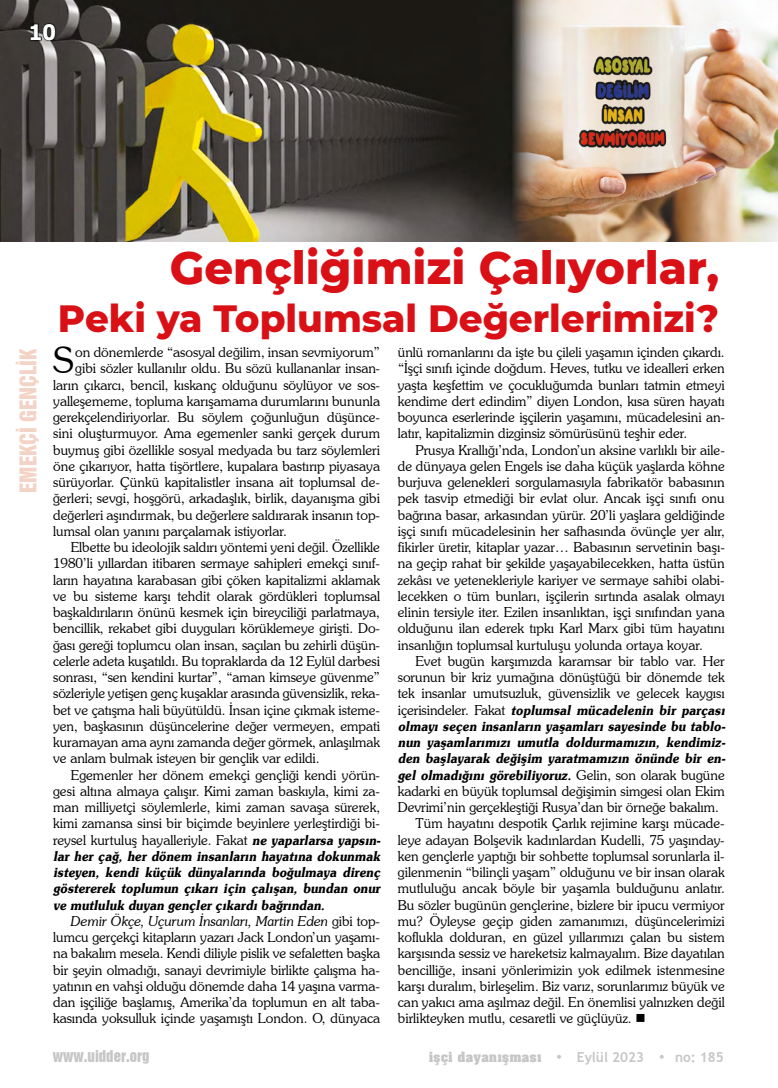
<style>
.page{position:relative;width:778px;height:1088px;background:#fff}
.page>*{position:absolute;margin:0;border:0;box-sizing:border-box;transform-origin:0 0}
.t1{font:800 46.25px "Montserrat";color:#d91016}
.t2{font:800 38.75px "Montserrat";color:#d91016;scale:.96 1}
.t3{font:300 36.25px "Souvenir IT Cby BT";color:#000}
.t4{font:21.25px "Swiss 921 BT Regular A";color:#f1ccbc}
.t5{font:700 21.25px "Tahoma";color:#ededed}
.t6{font:15px "Swiss 921 BT Regular A";color:#c6c6c6}
.t7{font:300 13.75px/16.2px "Souvenir IT Cby BT";color:#000;text-align:justify}
.t8{font:italic 600 13.75px "Souvenir IT Cby BT";color:#000;scale:.9 1}
.t9{font:italic 300 13.75px "Souvenir IT Cby BT";letter-spacing:-.005em;color:#000}
.t10{font:700 13.75px "Aachen BT";color:#c6c6c6}
.s1{font-weight:600;font-style:italic}
.s2{font-style:normal}
.s3{font-weight:300;font-style:normal}
.s4{font-family:"Trebuchet MS"}
</style>
<div class="page">
<img style="left:0;top:0;width:778px;height:242px">
<div style="left:29px;top:23px;width:28px;height:19px;background:#000;opacity:.75"></div>
<h3 class="t5" style="left:28px;top:18px;width:29px">10</h3>
<h1 class="t1" style="left:170px;top:234px;width:551px">Gençliğimizi Çalıyorlar,</h1>
<h2 class="t2" style="left:58px;top:290px;width:690px">Peki ya Toplumsal Değerlerimizi?</h2>
<h3 class="t4" style="left:14px;top:493px;width:145px;rotate:-90deg">EMEKÇİ GENÇLİK</h3>
<h3 class="t3" style="left:53px;top:338px;width:23px">S</h3>
<p class="t7" style="left:75px;top:344px;width:306px">on dönemlerde “asosyal değilim, insan sevmiyorum”</p>
<p class="t7" style="left:75px;top:360px;width:306px">gibi sözler kullanılır oldu. Bu sözü kullananlar insan-</p>
<p class="t7" style="left:53px;top:376px;width:328px">ların çıkarcı, bencil, kıskanç olduğunu söylüyor ve sos-</p>
<p class="t7" style="left:53px;top:393px;width:328px">yalleşememe, topluma karışamama durumlarını bununla</p>
<p class="t7" style="left:53px;top:409px;width:328px">gerekçelendiriyorlar. Bu söylem çoğunluğun düşünce-</p>
<p class="t7" style="left:53px;top:425px;width:328px">sini oluşturmuyor. Ama egemenler sanki gerçek durum</p>
<p class="t7" style="left:53px;top:441px;width:328px">buymuş gibi özellikle sosyal medyada bu tarz söylemleri</p>
<p class="t7" style="left:53px;top:458px;width:328px">öne çıkarıyor, hatta tişörtlere, kupalara bastırıp piyasaya</p>
<p class="t7" style="left:53px;top:474px;width:328px">sürüyorlar. Çünkü kapitalistler insana ait toplumsal de-</p>
<p class="t7" style="left:53px;top:490px;width:328px">ğerleri; sevgi, hoşgörü, arkadaşlık, birlik, dayanışma gibi</p>
<p class="t7" style="left:53px;top:506px;width:328px">değerleri aşındırmak, bu değerlere saldırarak insanın top-</p>
<p class="t7" style="left:53px;top:523px;width:235px">lumsal olan yanını parçalamak istiyorlar.</p>
<p class="t7" style="left:71px;top:539px;width:311px">Elbette bu ideolojik saldırı yöntemi yeni değil. Özellikle</p>
<p class="t7" style="left:53px;top:555px;width:328px">1980’li yıllardan itibaren sermaye sahipleri emekçi sınıf-</p>
<p class="t7" style="left:53px;top:571px;width:328px">ların hayatına karabasan gibi çöken kapitalizmi aklamak</p>
<p class="t7" style="left:53px;top:588px;width:328px">ve bu sisteme karşı tehdit olarak gördükleri toplumsal</p>
<p class="t7" style="left:53px;top:604px;width:328px">başkaldırıların önünü kesmek için bireyciliği parlatmaya,</p>
<p class="t7" style="left:53px;top:620px;width:328px">bencillik, rekabet gibi duyguları körüklemeye girişti. Do-</p>
<p class="t7" style="left:53px;top:636px;width:328px">ğası gereği toplumcu olan insan, saçılan bu zehirli düşün-</p>
<p class="t7" style="left:53px;top:653px;width:328px">celerle adeta kuşatıldı. Bu topraklarda da 12 Eylül darbesi</p>
<p class="t7" style="left:53px;top:669px;width:328px">sonrası, “sen kendini kurtar”, “aman kimseye güvenme”</p>
<p class="t7" style="left:53px;top:685px;width:328px">sözleriyle yetişen genç kuşaklar arasında güvensizlik, reka-</p>
<p class="t7" style="left:53px;top:701px;width:328px">bet ve çatışma hali büyütüldü. İnsan içine çıkmak isteme-</p>
<p class="t7" style="left:53px;top:718px;width:328px">yen, başkasının düşüncelerine değer vermeyen, empati</p>
<p class="t7" style="left:53px;top:734px;width:328px">kuramayan ama aynı zamanda değer görmek, anlaşılmak</p>
<p class="t7" style="left:53px;top:750px;width:268px">ve anlam bulmak isteyen bir gençlik var edildi.</p>
<p class="t7" style="left:71px;top:766px;width:311px">Egemenler her dönem emekçi gençliği kendi yörün-</p>
<p class="t7" style="left:53px;top:783px;width:328px">gesi altına almaya çalışır. Kimi zaman baskıyla, kimi za-</p>
<p class="t7" style="left:53px;top:799px;width:328px">man milliyetçi söylemlerle, kimi zaman savaşa sürerek,</p>
<p class="t7" style="left:53px;top:815px;width:328px">kimi zamansa sinsi bir biçimde beyinlere yerleştirdiği bi-</p>
<p class="t7" style="left:53px;top:831px;width:332px">reysel kurtuluş hayalleriyle. Fakat <span class="s1">ne yaparlarsa yapsın-</span></p>
<p class="t8" style="left:53px;top:847px;width:368px">lar her çağ, her dönem insanların hayatına dokunmak</p>
<p class="t8" style="left:53px;top:863px;width:368px">isteyen, kendi küçük dünyalarında boğulmaya direnç</p>
<p class="t8" style="left:53px;top:880px;width:368px">göstererek toplumun çıkarı için çalışan, bundan onur</p>
<p class="t8" style="left:53px;top:896px;width:307px">ve mutluluk duyan gençler çıkardı bağrından.</p>
<p class="t9" style="left:71px;top:912px;width:311px">Demir Ökçe, Uçurum İnsanları, Martin Eden <span class="s2">gibi top-</span></p>
<p class="t7" style="left:53px;top:929px;width:328px">lumcu gerçekçi kitapların yazarı Jack London’un yaşamı-</p>
<p class="t7" style="left:53px;top:945px;width:328px">na bakalım mesela. Kendi diliyle pislik ve sefaletten başka</p>
<p class="t7" style="left:53px;top:961px;width:328px">bir şeyin olmadığı, sanayi devrimiyle birlikte çalışma ha-</p>
<p class="t7" style="left:53px;top:978px;width:328px">yatının en vahşi olduğu dönemde daha 14 yaşına varma-</p>
<p class="t7" style="left:53px;top:994px;width:328px">dan işçiliğe başlamış, Amerika’da toplumun en alt taba-</p>
<p class="t7" style="left:53px;top:1010px;width:328px">kasında yoksulluk içinde yaşamıştı London. O, dünyaca</p>
<p class="t7" style="left:398px;top:344px;width:328px">ünlü romanlarını da işte bu çileli yaşamın içinden çıkardı. “İşçi sınıfı içinde doğdum. Heves, tutku ve idealleri erken yaşta keşfettim ve çocukluğumda bunları tatmin etmeyi kendime dert edindim” diyen London, kısa süren hayatı boyunca eserlerinde işçilerin yaşamını, mücadelesini an&shy;latır, kapitalizmin dizginsiz sömürüsünü teşhir eder.</p>
<p class="t7" style="left:398px;top:441px;width:328px;text-indent:18px">Prusya Krallığı’nda, London’un aksine varlıklı bir aile&shy;de dünyaya gelen Engels ise daha küçük yaşlarda köhne burjuva gelenekleri sorgulamasıyla fabrikatör babasının pek tasvip etmediği bir evlat olur. Ancak işçi sınıfı onu bağrına basar, arkasından yürür. 20’li yaşlara geldiğinde işçi sınıfı mücadelesinin her safhasında övünçle yer alır, fikirler üretir, kitaplar yazar… Babasının servetinin başı&shy;na geçip rahat bir şekilde yaşayabilecekken, hatta üstün zekâsı ve yetenekleriyle kariyer ve sermaye sahibi olabi&shy;lecekken o tüm bunları, işçilerin sırtında asalak olmayı elinin tersiyle iter. Ezilen insanlıktan, işçi sınıfından yana olduğunu ilan ederek tıpkı Karl Marx gibi tüm hayatını insanlığın toplumsal kurtuluşu yolunda ortaya koyar.</p>
<p class="t7" style="left:415px;top:653px;width:311px">Evet bugün karşımızda karamsar bir tablo var. Her</p>
<p class="t7" style="left:398px;top:669px;width:328px">sorunun bir kriz yumağına dönüştüğü bir dönemde tek</p>
<p class="t7" style="left:398px;top:685px;width:328px">tek insanlar umutsuzluk, güvensizlik ve gelecek kaygısı</p>
<p class="t8" style="left:398px;top:701px;width:368px"><span class="s3">i ç e r i s i n d e l e r . Fa k a t</span> toplumsal mücadelenin bir parçası</p>
<p class="t8" style="left:398px;top:717px;width:368px">olmayı seçen insanların yaşamları sayesinde bu tablo-</p>
<p class="t8" style="left:398px;top:733px;width:368px">nun yaşamlarımızı umutla doldurmamızın, kendimiz-</p>
<p class="t8" style="left:398px;top:750px;width:368px">den başlayarak değişim yaratmamızın önünde bir en-</p>
<p class="t8" style="left:398px;top:766px;width:365px">gel olmadığını görebiliyoruz. <span class="s3">G e l i n , s o n o l a r a k b u g ü n e</span></p>
<p class="t7" style="left:398px;top:783px;width:328px">kadarki en büyük toplumsal değişimin simgesi olan Ekim</p>
<p class="t7" style="left:398px;top:799px;width:323px">Devrimi’nin gerçekleştiği Rusya’dan bir örneğe bakalım.</p>
<p class="t7" style="left:415px;top:815px;width:311px">Tüm hayatını despotik Çarlık rejimine karşı mücade-</p>
<p class="t7" style="left:398px;top:831px;width:328px">leye adayan Bolşevik kadınlardan Kudelli, 75 yaşınday-</p>
<p class="t7" style="left:398px;top:848px;width:328px">ken gençlerle yaptığı bir sohbette toplumsal sorunlarla il-</p>
<p class="t7" style="left:398px;top:864px;width:328px">gilenmenin “bilinçli yaşam” olduğunu ve bir insan olarak</p>
<p class="t7" style="left:398px;top:880px;width:328px">mutluluğu ancak böyle bir yaşamla bulduğunu anlatır.</p>
<p class="t7" style="left:398px;top:896px;width:328px">Bu sözler bugünün gençlerine, bizlere bir ipucu vermiyor</p>
<p class="t7" style="left:398px;top:913px;width:328px">mu? Öyleyse geçip giden zamanımızı, düşüncelerimizi</p>
<p class="t7" style="left:398px;top:929px;width:328px">koflukla dolduran, en güzel yıllarımızı çalan bu sistem</p>
<p class="t7" style="left:398px;top:945px;width:328px">karşısında sessiz ve hareketsiz kalmayalım. Bize dayatılan</p>
<p class="t7" style="left:398px;top:961px;width:328px">bencilliğe, insani yönlerimizin yok edilmek istenmesine</p>
<p class="t7" style="left:398px;top:978px;width:328px">karşı duralım, birleşelim. Biz varız, sorunlarımız büyük ve</p>
<p class="t7" style="left:398px;top:994px;width:328px">can yakıcı ama aşılmaz değil. En önemlisi yalnızken değil</p>
<p class="t7" style="left:398px;top:1010px;width:249px">birlikteyken mutlu, cesaretli ve güçlüyüz. ■</p>
<p class="t6" style="left:53px;top:1046px;width:98px">www.uidder.org</p>
<p class="t10" style="left:429px;top:1048px;width:297px">işçi dayanışması • <span class="s4">Eylül 2023</span> • <span class="s4">no: 185</span></p>
</div>
